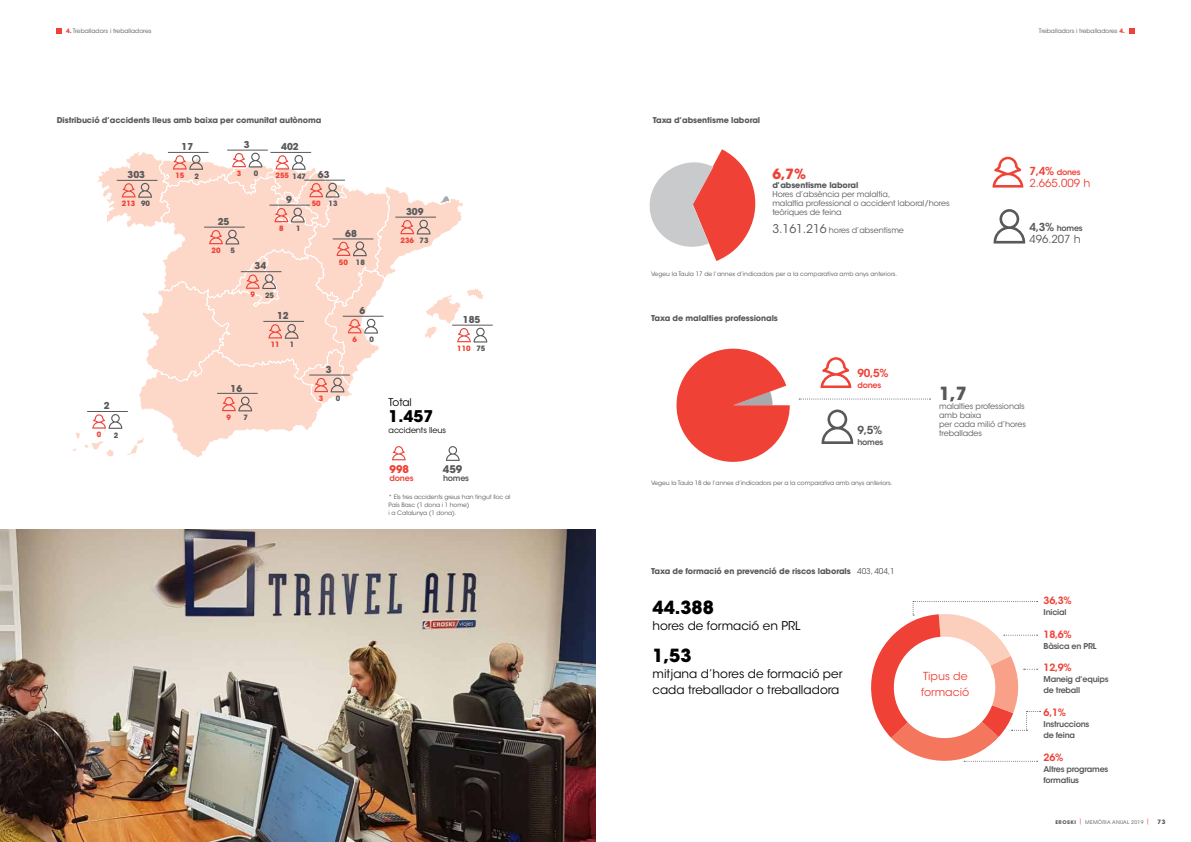
<style>
.page{position:relative;width:1191px;height:842px;background:#fff}
.page>*{position:absolute;margin:0;border:0;box-sizing:border-box;transform-origin:0 0}
.t1{font:700 18px "ITC Avant Garde Std";color:#000}
.t2{font:700 18px "ITC Avant Garde Std";color:#58595b}
.t3{font:700 16px "ITC Avant Garde Std";color:#000}
.t4{font:700 14px "ITC Avant Garde Std";color:#ef4136}
.t5{font:12px/16px "ITC Avant Garde Std";color:#000}
.t6{font:11px/16px "ITC Avant Garde Std";color:#ef4136}
.t7{font:11px "ITC Avant Garde Std";color:#58595b}
.t8{font:600 11px "ITC Avant Garde Std";color:#ef4136}
.t9{font:600 11px "ITC Avant Garde Std";color:#58595b}
.t10{font:10.5px "ITC Avant Garde Std";letter-spacing:-.015em;color:#000}
.t11{font:700 10.5px "ITC Avant Garde Std";color:#ef4136}
.t12{font:700 10.5px "ITC Avant Garde Std";color:#58595b}
.t13{font:600 10px "ITC Avant Garde Std";letter-spacing:-.03em;color:#ef4136}
.t14{font:700 9.5px "ITC Avant Garde Std";color:#58595b}
.t15{font:8px/9px "ITC Avant Garde Std";letter-spacing:-.01em;color:#58595b}
.t16{font:700 8px "ITC Avant Garde Std";letter-spacing:-.01em;color:#58595b}
.t17{font:600 8px/11px "ITC Avant Garde Std";letter-spacing:-.03em;color:#58595b}
.t18{font:600 8px "ITC Avant Garde Std";letter-spacing:-.03em;color:#ef4136}
.t19{font:8px "ITC Avant Garde Std";letter-spacing:-.01em;color:#000}
.t20{font:700 7.3px "ITC Avant Garde Std";color:#ef4136}
.t21{font:700 7.3px "ITC Avant Garde Std";color:#58595b}
.t22{font:6px/8px "ITC Avant Garde Std";letter-spacing:-.01em;color:#58595b}
.t23{font:700 6px "ITC Avant Garde Std";color:#58595b}
.t24{font:5px "ITC Avant Garde Std";letter-spacing:.05em;color:#58595b}
.s1{font-weight:700;color:#ef4136}
.s2{color:#58595b}
.s3{font-weight:700}
.s4{font-size:12px}
.s5{font-size:11px}
</style>
<div class="page">
<svg style="left:57px;top:28px;width:5px;height:5px"></svg>
<svg style="left:1129px;top:28px;width:5px;height:5px"></svg>
<hr style="left:452px;top:325px;width:41px;height:1px;background:#58595b">
<svg style="left:649px;top:149px;width:107px;height:112px"></svg>
<svg style="left:992px;top:157px;width:31px;height:31px"></svg>
<svg style="left:820px;top:357px;width:31px;height:31px"></svg>
<svg style="left:993px;top:209px;width:32px;height:35px"></svg>
<svg style="left:821px;top:409px;width:32px;height:35px"></svg>
<svg style="left:799px;top:398px;width:131px;height:1px"></svg>
<svg style="left:676px;top:349px;width:113px;height:113px"></svg>
<svg style="left:871px;top:601px;width:169px;height:161px"></svg>
<svg style="left:72px;top:150px;width:415px;height:311px"></svg>
<hr style="left:269px;top:205px;width:41px;height:1px;background:#58595b">
<img style="left:0;top:530px;width:595px;height:312px">
<p class="t22" style="left:66px;top:27px;width:87px"><span class="s1">4.</span> Treballadors i treballadores</p>
<p class="t22" style="left:1039px;top:27px;width:87px">Treballadors i treballadores <span class="s1">4.</span></p>
<p class="t16" style="left:57px;top:115px;width:266px">Distribució d’accidents lleus amb baixa per comunitat autònoma</p>
<p class="t16" style="left:653px;top:115px;width:109px">Taxa d’absentisme laboral</p>
<p class="t14" style="left:244px;top:138px;width:7px">3</p>
<p class="t14" style="left:281px;top:140px;width:19px">402</p>
<p class="t14" style="left:182px;top:140px;width:13px">17</p>
<p class="t20" style="left:175px;top:171px;width:11px">15</p>
<p class="t21" style="left:194px;top:171px;width:6px">2</p>
<p class="t20" style="left:237px;top:168px;width:6px">3</p>
<p class="t21" style="left:254px;top:169px;width:6px">0</p>
<p class="t14" style="left:318px;top:168px;width:13px">63</p>
<p class="t20" style="left:312px;top:198px;width:27px">50 <span class="s2">13</span></p>
<p class="t14" style="left:128px;top:168px;width:19px">303</p>
<p class="t20" style="left:276px;top:171px;width:32px">255 <span class="s2">147</span></p>
<p class="t20" style="left:122px;top:199px;width:30px">213 <span class="s2">90</span></p>
<p class="t14" style="left:286px;top:193px;width:7px">9</p>
<p class="t14" style="left:218px;top:215px;width:13px">25</p>
<p class="t20" style="left:211px;top:245px;width:11px">20</p>
<p class="t21" style="left:231px;top:246px;width:6px">5</p>
<p class="t20" style="left:279px;top:223px;width:6px">8</p>
<p class="t21" style="left:296px;top:224px;width:6px">1</p>
<p class="t14" style="left:254px;top:260px;width:13px">34</p>
<p class="t20" style="left:250px;top:290px;width:6px">9</p>
<p class="t21" style="left:265px;top:290px;width:11px">25</p>
<p class="t14" style="left:277px;top:309px;width:13px">12</p>
<p class="t20" style="left:271px;top:340px;width:11px">11</p>
<p class="t21" style="left:290px;top:340px;width:6px">1</p>
<p class="t14" style="left:345px;top:227px;width:13px">68</p>
<p class="t20" style="left:339px;top:257px;width:27px">50 <span class="s2">18</span></p>
<p class="t14" style="left:359px;top:304px;width:7px">6</p>
<p class="t20" style="left:352px;top:334px;width:6px">6</p>
<p class="t21" style="left:369px;top:335px;width:6px">0</p>
<p class="t14" style="left:406px;top:205px;width:19px">309</p>
<p class="t20" style="left:400px;top:235px;width:30px">236 <span class="s2">73</span></p>
<p class="t14" style="left:463px;top:313px;width:19px">185</p>
<p class="t20" style="left:457px;top:343px;width:30px">110 <span class="s2">75</span></p>
<p class="t4" style="left:772px;top:165px;width:35px">6,7%</p>
<p class="t15" style="left:772px;top:181px;width:179px"><span class="s3">d’absentisme laboral<br></span>Hores d’absència per malaltia,<br>malaltia professional o accident laboral/hores teòriques de feina</p>
<p class="t15" style="left:772px;top:226px;width:133px"><span class="s4">3.161.216</span> hores d’absentisme</p>
<p class="t22" style="left:651px;top:270px;width:248px">Vegeu la Taula 17 de l’annex d’indicadors per a la comparativa amb anys anteriors.</p>
<p class="t16" style="left:651px;top:313px;width:128px">Taxa de malalties professionals</p>
<p class="t18" style="left:1029px;top:167px;width:53px"><span class="s5">7,4%</span> dones</p>
<p class="t6" style="left:1029px;top:176px;width:62px">2.665.009 h</p>
<p class="t17" style="left:1029px;top:223px;width:55px"><span class="s5">4,3%</span> homes</p>
<p class="t7" style="left:1029px;top:232px;width:53px">496.207 h</p>
<p class="t14" style="left:104px;top:400px;width:7px">2</p>
<p class="t20" style="left:97px;top:430px;width:6px">0</p>
<p class="t21" style="left:114px;top:430px;width:6px">2</p>
<p class="t14" style="left:231px;top:382px;width:13px">16</p>
<p class="t20" style="left:227px;top:412px;width:6px">9</p>
<p class="t21" style="left:243px;top:413px;width:6px">7</p>
<p class="t14" style="left:326px;top:363px;width:7px">3</p>
<p class="t20" style="left:319px;top:393px;width:6px">3</p>
<p class="t21" style="left:336px;top:394px;width:6px">0</p>
<p class="t10" style="left:388px;top:396px;width:25px">Total</p>
<p class="t3" style="left:388px;top:405px;width:46px">1.457</p>
<p class="t19" style="left:388px;top:425px;width:59px">accidents lleus</p>
<p class="t11" style="left:389px;top:462px;width:21px">998</p>
<p class="t12" style="left:443px;top:462px;width:21px">459</p>
<p class="t18" style="left:389px;top:473px;width:25px">dones</p>
<p class="t17" style="left:443px;top:473px;width:28px">homes</p>
<p class="t22" style="left:388px;top:492px;width:123px">* Els tres accidents greus han tingut lloc al<br>País Basc (1 dona i 1 home)<br>i a Catalunya (1 dona).</p>
<p class="t8" style="left:857px;top:366px;width:32px">90,5%</p>
<p class="t18" style="left:857px;top:380px;width:25px">dones</p>
<p class="t9" style="left:857px;top:423px;width:26px">9,5%</p>
<p class="t17" style="left:857px;top:436px;width:28px">homes</p>
<p class="t22" style="left:651px;top:479px;width:243px">Vegeu la Taula 18 de l’annex d’indicadors per a la comparativa amb anys anteriors.</p>
<p class="t16" style="left:651px;top:566px;width:201px">Taxa de formació en prevenció de riscos laborals</p>
<p class="t15" style="left:857px;top:566px;width:39px">403, 404,1</p>
<p class="t2" style="left:939px;top:382px;width:29px">1,7</p>
<p class="t15" style="left:939px;top:402px;width:88px">malalties professionals amb baixa<br>per cada milió d’hores treballades</p>
<p class="t13" style="left:1043px;top:594px;width:30px">36,3%</p>
<p class="t1" style="left:652px;top:596px;width:63px">44.388</p>
<p class="t17" style="left:1043px;top:607px;width:24px">Inicial</p>
<p class="t5" style="left:652px;top:618px;width:149px">hores de formació en PRL</p>
<p class="t1" style="left:652px;top:644px;width:41px">1,53</p>
<p class="t5" style="left:652px;top:666px;width:191px">mitjana d’hores de formació per cada treballador o treballadora</p>
<p class="t6" style="left:921px;top:669px;width:49px">Tipus de formació</p>
<p class="t13" style="left:1043px;top:628px;width:30px">18,6%</p>
<p class="t17" style="left:1043px;top:640px;width:54px">Bàsica en PRL</p>
<p class="t13" style="left:1043px;top:661px;width:30px">12,9%</p>
<p class="t17" style="left:1043px;top:674px;width:66px">Maneig d’equips de treball</p>
<p class="t13" style="left:1043px;top:706px;width:24px">6,1%</p>
<p class="t17" style="left:1043px;top:719px;width:47px">Instruccions de feina</p>
<p class="t13" style="left:1043px;top:751px;width:21px">26%</p>
<p class="t17" style="left:1043px;top:763px;width:66px">Altres programes formatius</p>
<p class="t24" style="left:1055px;top:819px;width:95px"><span class="s3">EROSKI</span> <sup>|</sup> MEMÒRIA ANUAL 2019 <sup>|</sup></p>
<p class="t23" style="left:1157px;top:818px;width:10px">73</p>
</div>
